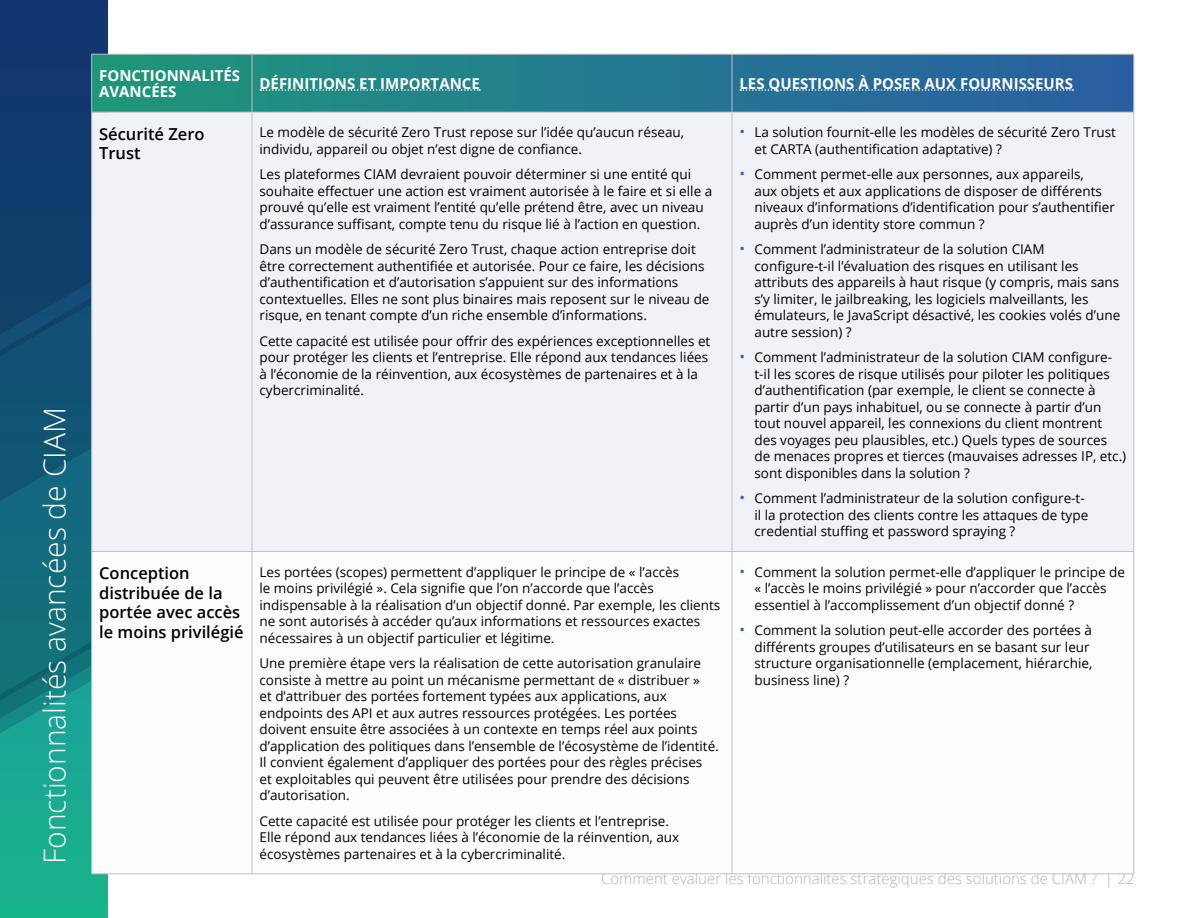
<style>
.page{position:relative;width:1188px;height:918px;background:#fff}
.page>*{position:absolute;margin:0;border:0;box-sizing:border-box;transform-origin:0 0}
.t1{font:300 30px "Open Sans";color:#fff}
.t2{font:600 16.5px/19.5px "Open Sans";color:#000}
.t3{font:700 15px/16.5px "Open Sans";color:#fff}
.t4{font:300 15px "Open Sans";color:#adb3b5}
.t5{font:13.5px/16.5px "Open Sans";color:#000}
.s1{font-size:15px;color:#3866b0}
</style>
<div class="page">
<div style="left:0;top:0;width:108px;height:918px;background:#1aac8f"></div>
<svg style="left:0;top:501px;width:92px;height:217px;background:#13707e"></svg>
<svg style="left:0;top:356px;width:91px;height:145px;background:#115675"></svg>
<svg style="left:0;top:632px;width:91px;height:68px;background:#12747a"></svg>
<svg style="left:0;top:0;width:108px;height:356px;background:#103d6d"></svg>
<svg style="left:92px;top:55px;width:1042px;height:57px;background:#247a8e"></svg>
<div style="left:92px;top:113px;width:1042px;height:438px;background:#f0f2f7"></div>
<svg style="left:92px;top:552px;width:1042px;height:322px"></svg>
<hr style="left:92px;top:54px;width:160px;height:1px;background:#bfc0c1">
<hr style="left:91px;top:54px;width:1px;height:58px;background:#bfc0c1">
<hr style="left:252px;top:54px;width:480px;height:1px;background:#bfc0c1">
<hr style="left:252px;top:54px;width:1px;height:58px;background:#bfc0c1">
<hr style="left:732px;top:54px;width:402px;height:1px;background:#bfc0c1">
<hr style="left:732px;top:54px;width:1px;height:58px;background:#bfc0c1">
<hr style="left:1134px;top:54px;width:1px;height:58px;background:#bfc0c1">
<hr style="left:91px;top:112px;width:1px;height:439px;background:#bfc0c1">
<hr style="left:252px;top:112px;width:1px;height:439px;background:#bfc0c1">
<hr style="left:732px;top:112px;width:1px;height:439px;background:#bfc0c1">
<hr style="left:1134px;top:112px;width:1px;height:439px;background:#bfc0c1">
<hr style="left:92px;top:551px;width:160px;height:1px;background:#bfc0c1">
<hr style="left:91px;top:552px;width:1px;height:322px;background:#bfc0c1">
<hr style="left:252px;top:551px;width:480px;height:1px;background:#bfc0c1">
<hr style="left:252px;top:552px;width:1px;height:322px;background:#bfc0c1">
<hr style="left:732px;top:551px;width:402px;height:1px;background:#bfc0c1">
<hr style="left:732px;top:552px;width:1px;height:322px;background:#bfc0c1">
<hr style="left:1134px;top:552px;width:1px;height:322px;background:#bfc0c1">
<hr style="left:92px;top:874px;width:160px;height:1px;background:#bfc0c1">
<hr style="left:252px;top:874px;width:480px;height:1px;background:#bfc0c1">
<hr style="left:732px;top:874px;width:402px;height:1px;background:#bfc0c1">
<hr style="left:92px;top:112px;width:160px;height:1px;background:#bfc0c1">
<hr style="left:252px;top:112px;width:480px;height:1px;background:#bfc0c1">
<hr style="left:732px;top:112px;width:402px;height:1px;background:#bfc0c1">
<svg style="left:260px;top:89px;width:220px;height:2px"></svg>
<svg style="left:740px;top:89px;width:333px;height:2px"></svg>
<h1 class="t1" style="left:34px;top:864px;width:458px;rotate:-90deg">Fonctionnalités avancées de CIAM</h1>
<p class="t3" style="left:99px;top:67px;width:143px">FONCTIONNALITÉS<br>AVANCÉES</p>
<p class="t3" style="left:260px;top:75px;width:222px">DÉFINITIONS ET IMPORTANCE</p>
<p class="t3" style="left:740px;top:75px;width:335px">LES QUESTIONS À POSER AUX FOURNISSEURS</p>
<p class="t2" style="left:99px;top:124px;width:107px">Sécurité Zero<br>Trust</p>
<p class="t5" style="left:260px;top:124px;width:426px">Le modèle de sécurité Zero Trust repose sur l’idée qu’aucun réseau, individu, appareil ou objet n’est digne de confiance.</p>
<p class="t5" style="left:260px;top:166px;width:454px">Les plateformes CIAM devraient pouvoir déterminer si une entité qui souhaite effectuer une action est vraiment autorisée à le faire et si elle a prouvé qu’elle est vraiment l’entité qu’elle prétend être, avec un niveau d’assurance suffisant, compte tenu du risque lié à l’action en question.</p>
<p class="t5" style="left:260px;top:241px;width:452px">Dans un modèle de sécurité Zero Trust, chaque action entreprise doit être correctement authentifiée et autorisée. Pour ce faire, les décisions d’authentification et d’autorisation s’appuient sur des informations contextuelles. Elles ne sont plus binaires mais reposent sur le niveau de risque, en tenant compte d’un riche ensemble d’informations.</p>
<p class="t5" style="left:260px;top:332px;width:452px">Cette capacité est utilisée pour offrir des expériences exceptionnelles et pour protéger les clients et l’entreprise. Elle répond aux tendances liées à l’économie de la réinvention, aux écosystèmes de partenaires et à la cybercriminalité.</p>
<p class="t5" style="left:754px;top:124px;width:363px;text-indent:-15px"><span class="s1">•</span> La solution fournit-elle les modèles de sécurité Zero Trust et CARTA (authentification adaptative) ?</p>
<p class="t5" style="left:754px;top:166px;width:362px;text-indent:-15px"><span class="s1">•</span> Comment permet-elle aux personnes, aux appareils,<br>aux objets et aux applications de disposer de différents niveaux d’informations d’identification pour s’authentifier auprès d’un identity store commun ?</p>
<p class="t5" style="left:754px;top:241px;width:367px;text-indent:-15px"><span class="s1">•</span> Comment l’administrateur de la solution CIAM configure-t-il l’évaluation des risques en utilisant les attributs des appareils à haut risque (y compris, mais sans s’y limiter, le jailbreaking, les logiciels malveillants, les émulateurs, le JavaScript désactivé, les cookies volés d’une autre session) ?</p>
<p class="t5" style="left:754px;top:349px;width:373px;text-indent:-15px"><span class="s1">•</span> Comment l’administrateur de la solution CIAM configure&shy;t-il les scores de risque utilisés pour piloter les politiques d’authentification (par exemple, le client se connecte à partir d’un pays inhabituel, ou se connecte à partir d’un tout nouvel appareil, les connexions du client montrent des voyages peu plausibles, etc.) Quels types de sources de menaces propres et tierces (mauvaises adresses IP, etc.) sont disponibles dans la solution ?</p>
<p class="t5" style="left:754px;top:490px;width:335px;text-indent:-15px"><span class="s1">•</span> Comment l’administrateur de la solution configure-t&shy;il la protection des clients contre les attaques de type credential stuffing et password spraying ?</p>
<p class="t2" style="left:99px;top:563px;width:146px">Conception distribuée de la portée avec accès le moins privilégié</p>
<p class="t5" style="left:260px;top:563px;width:462px">Les portées (scopes) permettent d’appliquer le principe de « l’accès<br>le moins privilégié ». Cela signifie que l’on n’accorde que l’accès indispensable à la réalisation d’un objectif donné. Par exemple, les clients ne sont autorisés à accéder qu’aux informations et ressources exactes nécessaires à un objectif particulier et légitime.</p>
<p class="t5" style="left:260px;top:655px;width:461px">Une première étape vers la réalisation de cette autorisation granulaire consiste à mettre au point un mécanisme permettant de « distribuer »<br>et d’attribuer des portées fortement typées aux applications, aux endpoints des API et aux autres ressources protégées. Les portées doivent ensuite être associées à un contexte en temps réel aux points d’application des politiques dans l’ensemble de l’écosystème de l’identité.<br>Il convient également d’appliquer des portées pour des règles précises<br>et exploitables qui peuvent être utilisées pour prendre des décisions d’autorisation.</p>
<p class="t5" style="left:260px;top:812px;width:421px">Cette capacité est utilisée pour protéger les clients et l’entreprise.<br>Elle répond aux tendances liées à l’économie de la réinvention, aux écosystèmes partenaires et à la cybercriminalité.</p>
<p class="t5" style="left:754px;top:563px;width:372px;text-indent:-15px"><span class="s1">•</span> Comment la solution permet-elle d’appliquer le principe de « l’accès le moins privilégié » pour n’accorder que l’accès essentiel à l’accomplissement d’un objectif donné ?</p>
<p class="t5" style="left:754px;top:622px;width:339px;text-indent:-15px"><span class="s1">•</span> Comment la solution peut-elle accorder des portées à différents groupes d’utilisateurs en se basant sur leur structure organisationnelle (emplacement, hiérarchie, business line) ?</p>
<p class="t4" style="left:601px;top:869px;width:535px">Comment évaluer les fonctionnalités stratégiques des solutions de CIAM ? | 22</p>
</div>
